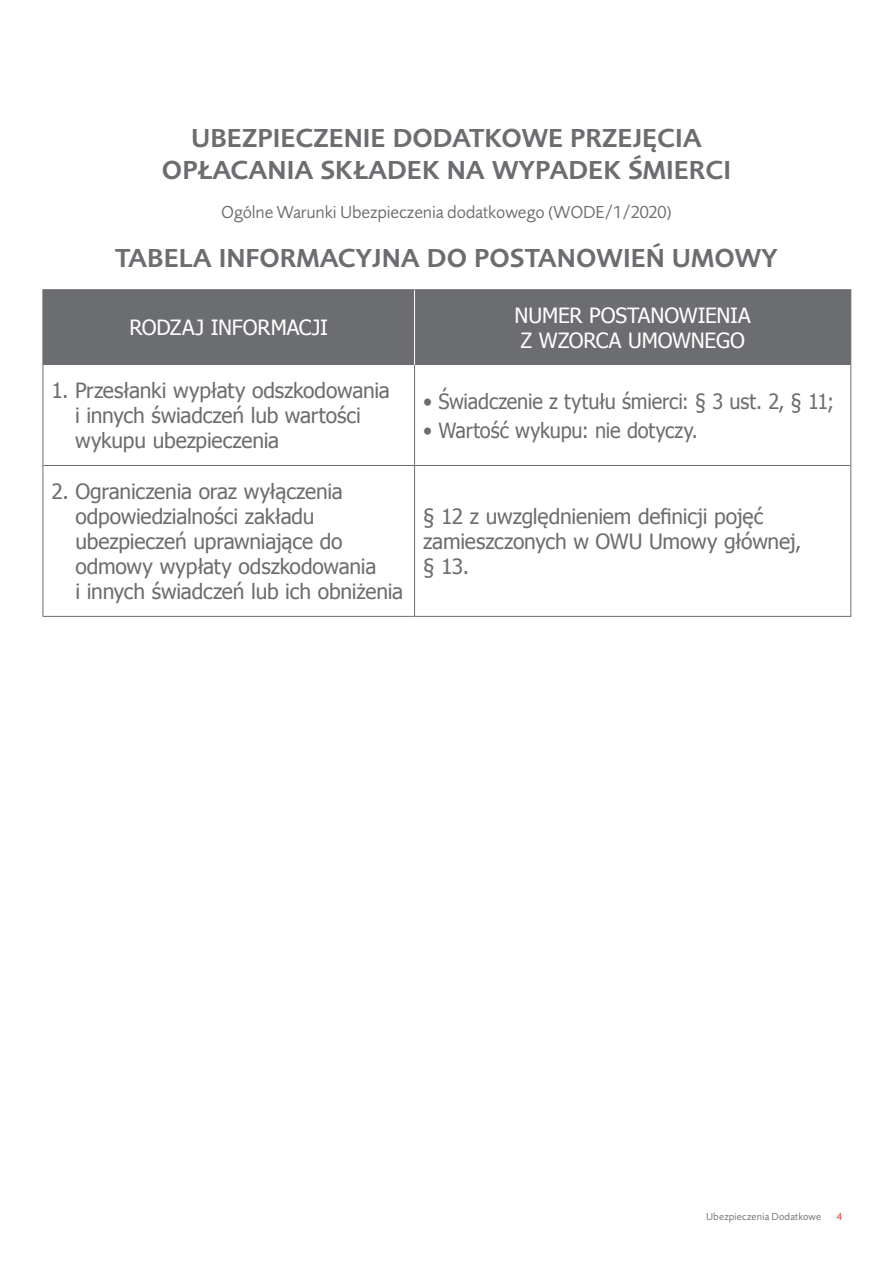
<style>
.page{position:relative;width:893px;height:1263px;background:#fff}
.page>*{position:absolute;margin:0;border:0;box-sizing:border-box;transform-origin:0 0}
.t1{font:600 27px/32.4px "Pru Sans OT2";color:#6c6d70;text-align:center}
.TEKST_TABELKA{font:21px/25.2px "Tahoma";letter-spacing:-.01em;color:#6c6d70}
.TEKST_TABELKA-2{font:21px "Tahoma";letter-spacing:-.01em;color:#6c6d70;scale:.95 1}
.t2{font:21px/25.2px "Tahoma";letter-spacing:-.01em;color:#fff}
.t3{font:18px "Pru Sans OT2";letter-spacing:-.01em;color:#6c6d70}
.t4{font:10.5px "Pru Sans OT2";letter-spacing:.01em;color:#6c6d70}
.t5{font:10.5px "Pru Sans OT2";color:#ee2e22}
</style>
<div class="page">
<div style="left:44px;top:290px;width:806px;height:75px;background:#6c6d70"></div>
<hr style="left:43px;top:465px;width:371px;height:1px;background:#6c6d70">
<hr style="left:415px;top:465px;width:435px;height:1px;background:#6c6d70">
<hr style="left:43px;top:616px;width:372px;height:1px;background:#6c6d70">
<hr style="left:415px;top:616px;width:436px;height:1px;background:#6c6d70">
<hr style="left:43px;top:289px;width:372px;height:1px;background:#6c6d70">
<hr style="left:43px;top:290px;width:1px;height:75px;background:#6c6d70">
<hr style="left:415px;top:289px;width:436px;height:1px;background:#6c6d70">
<hr style="left:850px;top:290px;width:1px;height:75px;background:#6c6d70">
<hr style="left:43px;top:365px;width:1px;height:100px;background:#6c6d70">
<hr style="left:414px;top:365px;width:1px;height:100px;background:#6c6d70">
<hr style="left:850px;top:365px;width:1px;height:100px;background:#6c6d70">
<hr style="left:43px;top:465px;width:1px;height:151px;background:#6c6d70">
<hr style="left:414px;top:465px;width:1px;height:151px;background:#6c6d70">
<hr style="left:850px;top:465px;width:1px;height:151px;background:#6c6d70">
<hr style="left:414px;top:290px;width:1px;height:75px;background:#fff">
<p class="t1" style="left:162px;top:122px;width:571px">UBEZPIECZENIE DODATKOWE PRZEJĘCIA<br>OPŁACANIA SKŁADEK NA WYPADEK ŚMIERCI</p>
<p class="t3" style="left:221px;top:201px;width:452px">Ogólne Warunki Ubezpieczenia dodatkowego (WODE/1/2020)</p>
<p class="t1" style="left:115px;top:242px;width:664px">TABELA INFORMACYJNA DO POSTANOWIEŃ UMOWY</p>
<p class="t2" style="left:129px;top:314px;width:200px">RODZAJ INFORMACJI</p>
<p class="t2" style="left:515px;top:302px;width:238px">NUMER POSTANOWIENIA<br>Z WZORCA UMOWNEGO</p>
<p class="TEKST_TABELKA" style="left:75px;top:377px;width:316px;text-indent:-24px">1. Przesłanki wypłaty odszkodowania i innych świadczeń lub wartości wykupu ubezpieczenia</p>
<p class="TEKST_TABELKA-2" style="left:423px;top:387px;width:434px">• Świadczenie z tytułu śmierci: § 3 ust. 2, § 11;</p>
<p class="TEKST_TABELKA-2" style="left:423px;top:416px;width:291px">• Wartość wykupu: nie dotyczy.</p>
<p class="TEKST_TABELKA" style="left:75px;top:477px;width:329px;text-indent:-24px">2. Ograniczenia oraz wyłączenia odpowiedzialności zakładu ubezpieczeń uprawniające do odmowy wypłaty odszkodowania<br>i innych świadczeń lub ich obniżenia</p>
<p class="TEKST_TABELKA" style="left:423px;top:503px;width:380px">§ 12 z uwzględnieniem definicji pojęć zamieszczonych w OWU Umowy głównej, § 13.</p>
<p class="t4" style="left:706px;top:1211px;width:117px">Ubezpieczenia Dodatkowe</p>
<p class="t5" style="left:837px;top:1211px;width:7px">4</p>
</div>
